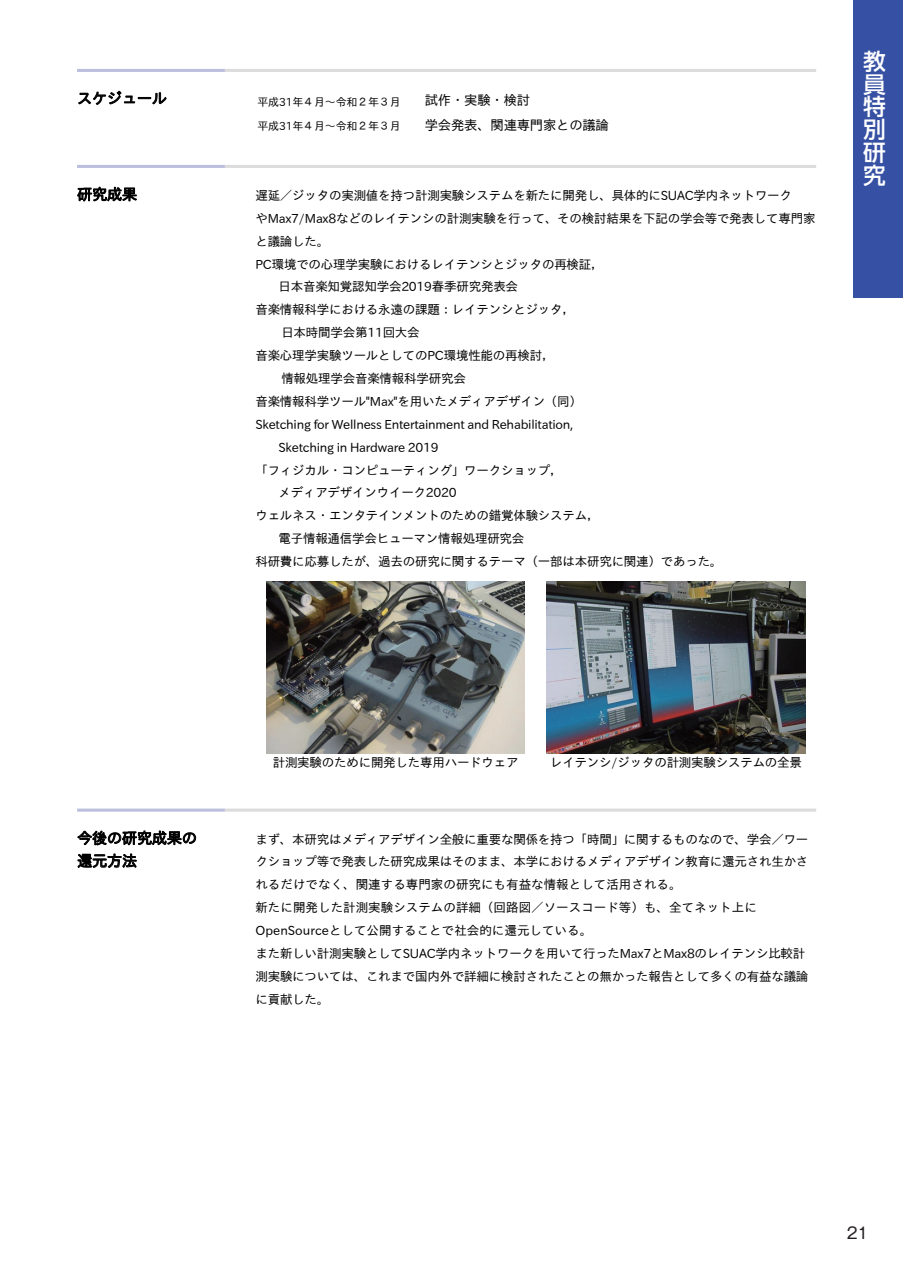
<style>
.page{position:relative;width:903px;height:1275px;background:#fff}
.page>*{position:absolute;margin:0;border:0;box-sizing:border-box;transform-origin:0 0}
.t1{font:500 22.75px/22.8px "UD Shin Go Pr 6";color:#fff;text-align:justify}
.t2{font:15.75px "Gothic MB101 Pr 6";color:#231f20}
.t3{font:15.22px/22.9px "IP Aex Gothic";letter-spacing:-.02em;color:#000}
.t4{font:13.3px "IP Aex Gothic";letter-spacing:-.015em;color:#000}
.t5{font:12.6px/22.9px "IP Aex Gothic";letter-spacing:-.02em;color:#000}
.t6{font:11.03px "IP Aex Gothic";letter-spacing:-.015em;color:#000}
</style>
<div class="page">
<svg style="left:78px;top:90px;width:89px;height:15px"></svg>
<hr style="left:77px;top:69px;width:148px;height:3px;background:#bcbede">
<hr style="left:225px;top:69px;width:591px;height:3px;background:#dcdcdc">
<svg style="left:77px;top:187px;width:60px;height:15px"></svg>
<hr style="left:77px;top:165px;width:148px;height:3px;background:#bcbede">
<img style="left:266px;top:581px;width:259px;height:172px">
<img style="left:547px;top:581px;width:258px;height:172px">
<hr style="left:225px;top:165px;width:591px;height:3px;background:#dcdcdc">
<svg style="left:77px;top:830px;width:119px;height:16px"></svg>
<svg style="left:77px;top:853px;width:60px;height:15px"></svg>
<hr style="left:77px;top:809px;width:148px;height:3px;background:#bcbede">
<hr style="left:225px;top:809px;width:591px;height:3px;background:#dcdcdc">
<div style="left:853px;top:0;width:50px;height:298px;background:#3651a3"></div>
<p class="t3" style="left:77px;top:87px;width:92px">スケジュール</p>
<p class="t6" style="left:257px;top:95px;width:145px">平成31年４月～令和２年３月</p>
<p class="t4" style="left:425px;top:93px;width:107px">試作・実験・検討</p>
<p class="t6" style="left:257px;top:120px;width:145px">平成31年４月～令和２年３月</p>
<p class="t4" style="left:425px;top:117px;width:186px">学会発表、関連専門家との議論</p>
<p class="t3" style="left:77px;top:183px;width:62px">研究成果</p>
<p class="t5" style="left:255px;top:184px;width:538px">遅延／ジッタの実測値を持つ計測実験システムを新たに開発し、具体的にSUAC学内ネットワーク</p>
<p class="t5" style="left:255px;top:207px;width:562px">やMax7/Max8などのレイテンシの計測実験を行って、その検討結果を下記の学会等で発表して専門家</p>
<p class="t5" style="left:255px;top:230px;width:75px">と議論した。</p>
<p class="t5" style="left:255px;top:253px;width:350px">PC環境での心理学実験におけるレイテンシとジッタの再検証，</p>
<p class="t5" style="left:278px;top:276px;width:241px">日本音楽知覚認知学会2019春季研究発表会</p>
<p class="t5" style="left:255px;top:299px;width:321px">音楽情報科学における永遠の課題：レイテンシとジッタ，</p>
<p class="t5" style="left:281px;top:322px;width:140px">日本時間学会第11回大会</p>
<p class="t5" style="left:255px;top:344px;width:301px">音楽心理学実験ツールとしてのPC環境性能の再検討，</p>
<p class="t5" style="left:281px;top:367px;width:186px">情報処理学会音楽情報科学研究会</p>
<p class="t5" style="left:255px;top:390px;width:328px">音楽情報科学ツール"Max"を用いたメディアデザイン（同）</p>
<p class="t5" style="left:255px;top:413px;width:320px">Sketching for Wellness Entertainment and Rehabilitation,</p>
<p class="t5" style="left:278px;top:436px;width:162px">Sketching in Hardware 2019</p>
<p class="t5" style="left:255px;top:459px;width:309px">「フィジカル・コンピューティング」ワークショップ，</p>
<p class="t5" style="left:278px;top:482px;width:180px">メディアデザインウイーク2020</p>
<p class="t5" style="left:255px;top:505px;width:346px">ウェルネス・エンタテインメントのための錯覚体験システム，</p>
<p class="t5" style="left:278px;top:528px;width:247px">電子情報通信学会ヒューマン情報処理研究会</p>
<p class="t5" style="left:255px;top:550px;width:469px">科研費に応募したが、過去の研究に関するテーマ（一部は本研究に関連）であった。</p>
<h1 class="t1" style="left:863px;top:49px;width:24px">教員特別研究</h1>
<p class="t5" style="left:273px;top:751px;width:247px">計測実験のために開発した専用ハードウェア</p>
<p class="t5" style="left:550px;top:751px;width:253px">レイテンシ/ジッタの計測実験システムの全景</p>
<p class="t3" style="left:77px;top:827px;width:121px">今後の研究成果の還元方法</p>
<p class="t5" style="left:255px;top:828px;width:555px">まず、本研究はメディアデザイン全般に重要な関係を持つ「時間」に関するものなので、学会／ワークショップ等で発表した研究成果はそのまま、本学におけるメディアデザイン教育に還元され生かされるだけでなく、関連する専門家の研究にも有益な情報として活用される。<br>新たに開発した計測実験システムの詳細（回路図／ソースコード等）も、全てネット上にOpenSourceとして公開することで社会的に還元している。<br>また新しい計測実験としてSUAC学内ネットワークを用いて行ったMax7とMax8のレイテンシ比較計測実験については、これまで国内外で詳細に検討されたことの無かった報告として多くの有益な議論に貢献した。</p>
<p class="t2" style="left:847px;top:1220px;width:23px">21</p>
</div>
